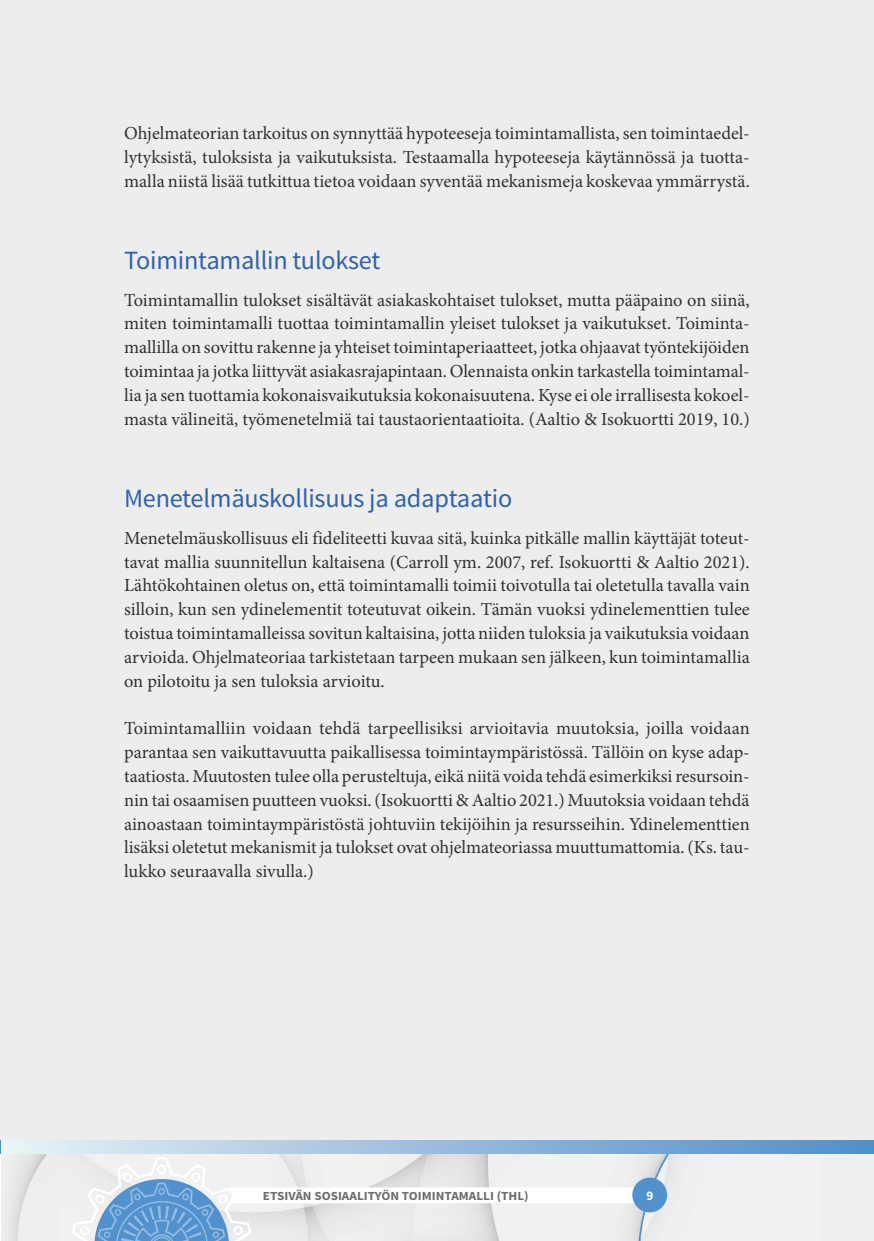
<style>
.page{position:relative;width:874px;height:1241px;background:#fff}
.page>*{position:absolute;margin:0;border:0;box-sizing:border-box;transform-origin:0 0}
.Otsikko_1{font:26.25px "Source Sans Pro";letter-spacing:-.01em;color:#2f62ad}
.Leipis{font:18.38px/23.8px "Minion Pro";color:#312f30;text-align:justify}
.t1{font:700 13.12px "Source Sans Pro";color:#fff}
.t2{font:700 12.42px "Source Sans Pro";color:#6c6d70;scale:1.06 1}
</style>
<div class="page">
<div style="left:0;top:0;width:873px;height:1146px;background:#ededed"></div>
<div style="left:0;top:1153px;width:873px;height:87px;background:#efefef"></div>
<svg style="left:72px;top:1153px;width:601px;height:88px"></svg>
<div style="left:632px;top:1177px;width:34px;height:35px;background:#5191cd;border-radius:50%"></div>
<svg style="left:2px;top:1140px;width:871px;height:13px;background:#9bbddd"></svg>
<svg style="left:0;top:1140px;width:1px;height:13px"></svg>
<p class="Leipis" style="left:124px;top:121px;width:627px">Ohjelmateorian tarkoitus on synnyttää hypoteeseja toimintamallista, sen toimintaedel&shy;lytyksistä, tuloksista ja vaikutuksista. Testaamalla hypoteeseja käytännössä ja tuotta&shy;malla niistä lisää tutkittua tietoa voidaan syventää mekanismeja koskevaa ymmärrystä.</p>
<h2 class="Otsikko_1" style="left:124px;top:244px;width:257px">Toimintamallin tulokset</h2>
<p class="Leipis" style="left:124px;top:288px;width:627px">Toimintamallin tulokset sisältävät asiakaskohtaiset tulokset, mutta pääpaino on siinä, miten toimintamalli tuottaa toimintamallin yleiset tulokset ja vaikutukset. Toiminta&shy;mallilla on sovittu rakenne ja yhteiset toimintaperiaatteet, jotka ohjaavat työntekijöiden toimintaa ja jotka liittyvät asiakasrajapintaan. Olennaista onkin tarkastella toimintamal&shy;lia ja sen tuottamia kokonaisvaikutuksia kokonaisuutena. Kyse ei ole irrallisesta kokoel&shy;masta välineitä, työmenetelmiä tai taustaorientaatioita. (Aaltio &amp; Isokuortti 2019, 10.)</p>
<h2 class="Otsikko_1" style="left:124px;top:482px;width:389px">Menetelmäuskollisuus ja adaptaatio</h2>
<p class="Leipis" style="left:124px;top:526px;width:627px">Menetelmäuskollisuus eli fideliteetti kuvaa sitä, kuinka pitkälle mallin käyttäjät toteut&shy;tavat mallia suunnitellun kaltaisena (Carroll ym. 2007, ref. Isokuortti &amp; Aaltio 2021).<br>Lähtökohtainen oletus on, että toimintamalli toimii toivotulla tai oletetulla tavalla vain silloin, kun sen ydinelementit toteutuvat oikein. Tämän vuoksi ydinelementtien tulee toistua toimintamalleissa sovitun kaltaisina, jotta niiden tuloksia ja vaikutuksia voidaan arvioida. Ohjelmateoriaa tarkistetaan tarpeen mukaan sen jälkeen, kun toimintamallia on pilotoitu ja sen tuloksia arvioitu.</p>
<p class="Leipis" style="left:124px;top:716px;width:627px">Toimintamalliin voidaan tehdä tarpeellisiksi arvioitavia muutoksia, joilla voidaan parantaa sen vaikuttavuutta paikallisessa toimintaympäristössä. Tällöin on kyse adap&shy;taatiosta. Muutosten tulee olla perusteltuja, eikä niitä voida tehdä esimerkiksi resursoin&shy;nin tai osaamisen puutteen vuoksi. (Isokuortti &amp; Aaltio 2021.) Muutoksia voidaan tehdä ainoastaan toimintaympäristöstä johtuviin tekijöihin ja resursseihin. Ydinelementtien lisäksi oletetut mekanismit ja tulokset ovat ohjelmateoriassa muuttumattomia. (Ks. tau&shy;lukko seuraavalla sivulla.)</p>
<p class="t2" style="left:263px;top:1187px;width:252px">ETSIVÄN SOSIAALITYÖN TOIMINTAMALLI (THL)</p>
<p class="t1" style="left:646px;top:1186px;width:8px">9</p>
</div>
